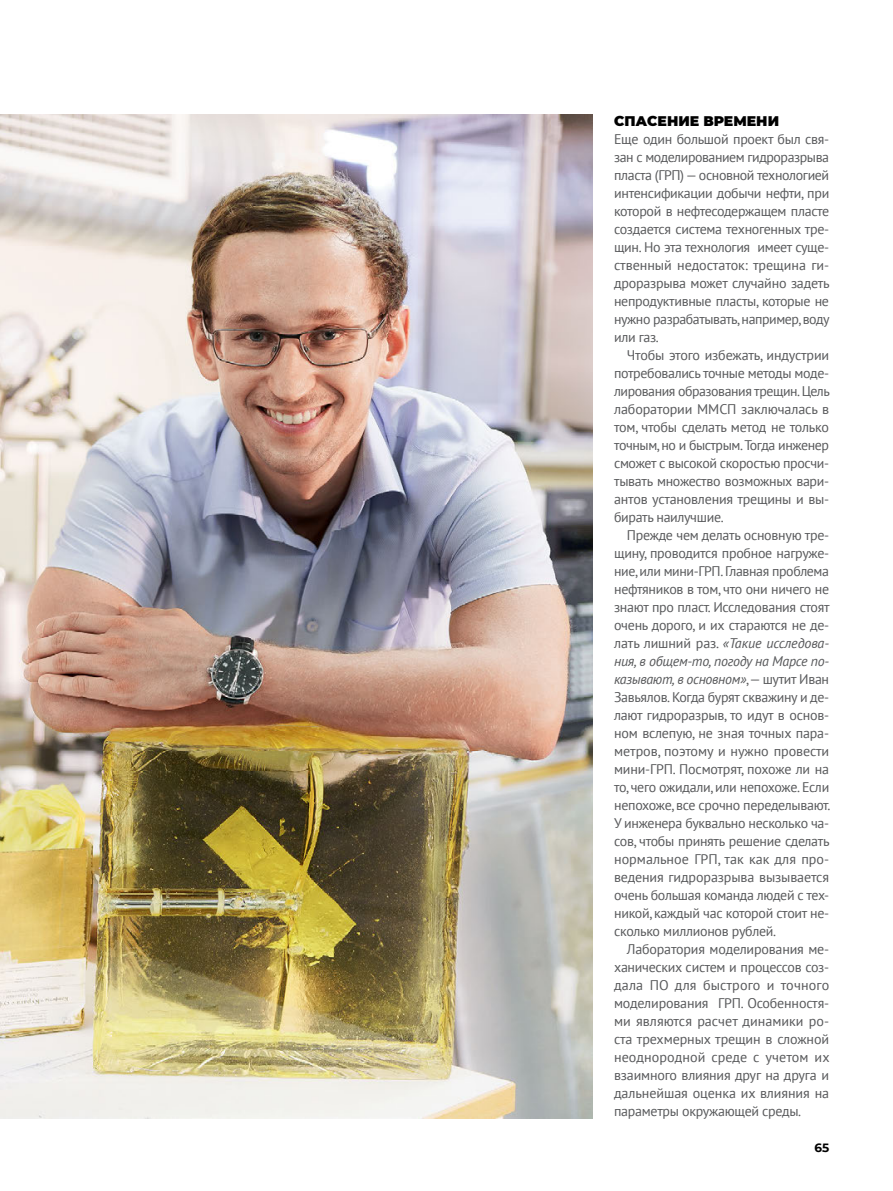
<style>
.page{position:relative;width:893px;height:1191px;background:#fff}
.page>*{position:absolute;margin:0;border:0;box-sizing:border-box;transform-origin:0 0}
.t1{font:13.95px/18px "PT Sans";letter-spacing:-.02em;color:#58595b;text-align:justify}
.t2{font:900 13.95px "Montserrat";color:#000}
.t3{font:700 12px "Montserrat";color:#000}
.s1{font-style:italic}
</style>
<div class="page">
<img style="left:1px;top:115px;width:591px;height:1003px">
<p class="t2" style="left:614px;top:111px;width:166px">СПАСЕНИЕ ВРЕМЕНИ</p>
<p class="t1" style="left:614px;top:130px;width:217px">Еще один большой проект был свя&shy;зан с моделированием гидроразрыва пласта (ГРП) — основной технологией интенсификации добычи нефти, при которой в нефтесодержащем пласте создается система техногенных тре&shy;щин. Но эта технология имеет суще&shy;ственный недостаток: трещина ги&shy;дроразрыва может случайно задеть непродуктивные пласты, которые не нужно разрабатывать, например, воду или газ.</p>
<p class="t1" style="left:614px;top:346px;width:217px;text-indent:13px">Чтобы этого избежать, индустрии потребовались точные методы моде&shy;лирования образования трещин. Цель лаборатории ММСП заключалась в том, чтобы сделать метод не только точным, но и быстрым. Тогда инженер сможет с высокой скоростью просчи&shy;тывать множество возможных вари&shy;антов установления трещины и вы&shy;бирать наилучшие.</p>
<p class="t1" style="left:614px;top:526px;width:218px;text-indent:13px">Прежде чем делать основную тре&shy;щину, проводится пробное нагруже&shy;ние, или мини-ГРП. Главная проблема нефтяников в том, что они ничего не знают про пласт. Исследования стоят очень дорого, и их стараются не де&shy;лать лишний раз. <span class="s1">«Такие исследова&shy;ния, в общем-то, погоду на Марсе по&shy;казывают, в основном»</span>,— шутит Иван Завьялов. Когда бурят скважину и де&shy;лают гидроразрыв, то идут в основ&shy;ном вслепую, не зная точных пара&shy;метров, поэтому и нужно провести мини-ГРП. Посмотрят, похоже ли на то, чего ожидали, или непохоже. Если непохоже, все срочно переделывают.<br>У инженера буквально несколько ча&shy;сов, чтобы принять решение сделать нормальное ГРП, так как для про&shy;ведения гидроразрыва вызывается очень большая команда людей с тех&shy;никой, каждый час которой стоит не&shy;сколько миллионов рублей.</p>
<p class="t1" style="left:614px;top:940px;width:217px;text-indent:13px">Лаборатория моделирования ме&shy;ханических систем и процессов соз&shy;дала ПО для быстрого и точного моделирования ГРП. Особенностя&shy;ми являются расчет динамики ро&shy;ста трехмерных трещин в сложной неоднородной среде с учетом их взаимного влияния друг на друга и дальнейшая оценка их влияния на параметры окружающей среды.</p>
<p class="t3" style="left:814px;top:1139px;width:16px">65</p>
</div>
